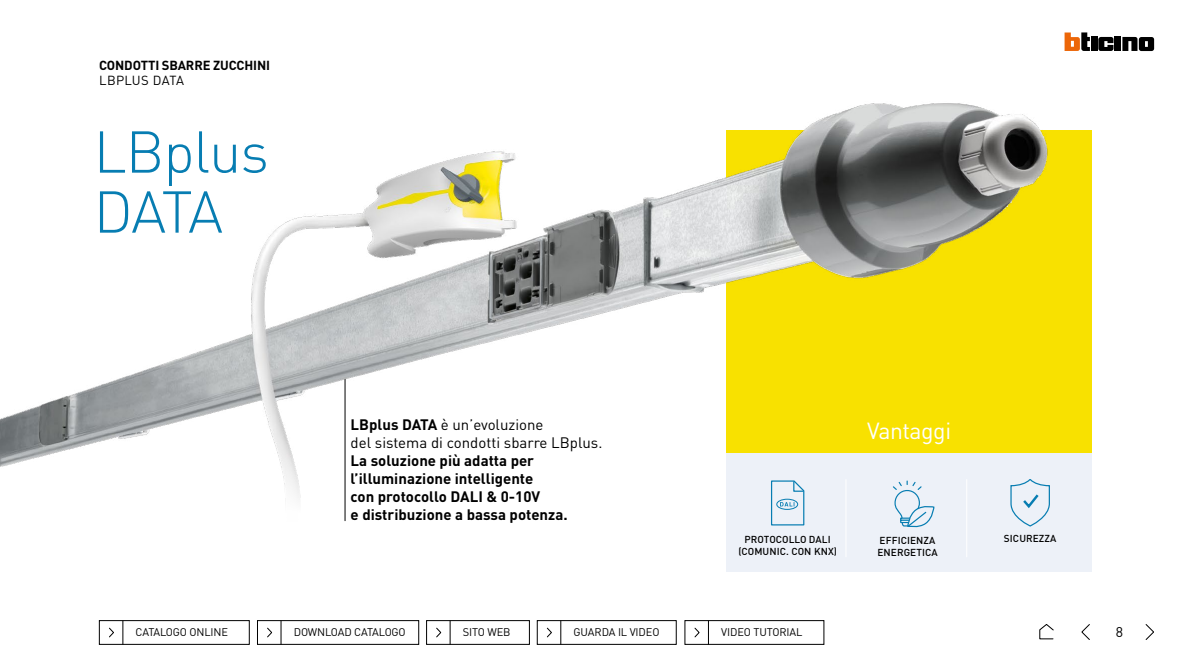
<style>
.page{position:relative;width:1191px;height:670px;background:#fff}
.page>*{position:absolute;margin:0;border:0;box-sizing:border-box;transform-origin:0 0}
.t1{font:300 58px/60px "DIN Pro";letter-spacing:-.02em;color:#077db2}
.t2{font:23px "DIN Pro";letter-spacing:-.02em;color:#fff}
.t3{font:700 15px/18px "DIN Pro";color:#000}
.t4{font:15px/18px "DIN Pro";color:#000}
.t5{font:14px "DIN Pro";color:#000}
.t6{font:700 13px "DIN Pro";letter-spacing:-.01em;color:#000}
.t7{font:13px "DIN Pro";letter-spacing:.025em;color:#000}
.t8{font:11px "DIN Pro";letter-spacing:-.01em;color:#000}
.t9{font:500 10px/12px "DIN Pro";letter-spacing:.01em;color:#000}
.s1{font-weight:700}
</style>
<div class="page">
<div style="left:726px;top:366px;width:365px;height:205px;background:#edf1f8"></div>
<div style="left:1091px;top:37px;width:6px;height:14px;background:#000"></div>
<div style="left:1114px;top:37px;width:7px;height:14px;background:#000"></div>
<svg style="left:1098px;top:37px;width:15px;height:14px"></svg>
<svg style="left:1122px;top:37px;width:32px;height:14px"></svg>
<svg style="left:1064px;top:32px;width:26px;height:19px"></svg>
<div style="left:726px;top:130px;width:365px;height:322px;background:#f8e100"></div>
<img style="left:0;top:103px;width:1064px;height:418px">
<svg style="left:1009px;top:478px;width:41px;height:49px"></svg>
<hr style="left:845px;top:479px;width:1px;height:78px;background:#fff">
<hr style="left:966px;top:479px;width:1px;height:78px;background:#fff">
<svg style="left:891px;top:481px;width:44px;height:47px"></svg>
<svg style="left:770px;top:480px;width:35px;height:46px"></svg>
<div style="left:776px;top:499px;width:22px;height:11px;border:1px solid #077db2;border-radius:50%"></div>
<div style="left:99px;top:620px;width:150px;height:24px;border:1px solid #000"></div>
<svg style="left:109px;top:627px;width:5px;height:10px"></svg>
<svg style="left:123px;top:621px;width:1px;height:23px"></svg>
<div style="left:257px;top:620px;width:162px;height:24px;border:1px solid #000"></div>
<svg style="left:267px;top:627px;width:5px;height:10px"></svg>
<svg style="left:281px;top:621px;width:1px;height:23px"></svg>
<div style="left:426px;top:620px;width:103px;height:24px;border:1px solid #000"></div>
<svg style="left:436px;top:627px;width:5px;height:10px"></svg>
<svg style="left:450px;top:621px;width:1px;height:23px"></svg>
<div style="left:537px;top:620px;width:139px;height:24px;border:1px solid #000"></div>
<svg style="left:546px;top:627px;width:6px;height:10px"></svg>
<svg style="left:560px;top:621px;width:1px;height:23px"></svg>
<div style="left:684px;top:620px;width:140px;height:24px;border:1px solid #000"></div>
<svg style="left:694px;top:627px;width:6px;height:10px"></svg>
<svg style="left:708px;top:621px;width:1px;height:23px"></svg>
<svg style="left:1145px;top:624px;width:9px;height:16px"></svg>
<svg style="left:1081px;top:624px;width:9px;height:16px"></svg>
<svg style="left:1039px;top:624px;width:15px;height:16px"></svg>
<p class="t6" style="left:99px;top:54px;width:172px">CONDOTTI SBARRE ZUCCHINI</p>
<p class="t7" style="left:99px;top:70px;width:86px">LBPLUS DATA</p>
<h1 class="t1" style="left:94px;top:117px;width:177px">LBplus<br>DATA</h1>
<p class="t4" style="left:350px;top:414px;width:253px"><span class="s1">LBplus DATA</span> è un’evoluzione<br>del sistema di condotti sbarre LBplus.</p>
<p class="t3" style="left:350px;top:449px;width:218px">La soluzione più adatta per l’illuminazione intelligente<br>con protocollo DALI &amp; 0-10V<br>e distribuzione a bassa potenza.</p>
<h2 class="t2" style="left:867px;top:412px;width:85px">Vantaggi</h2>
<p class="t9" style="left:744px;top:532px;width:88px">PROTOCOLLO DALI</p>
<p class="t9" style="left:1004px;top:531px;width:54px">SICUREZZA</p>
<p class="t9" style="left:738px;top:544px;width:100px">(COMUNIC. CON KNX)</p>
<p class="t9" style="left:877px;top:533px;width:62px">EFFICIENZA<br>ENERGETICA</p>
<p class="t8" style="left:136px;top:624px;width:94px">CATALOGO ONLINE</p>
<p class="t8" style="left:294px;top:624px;width:113px">DOWNLOAD CATALOGO</p>
<p class="t8" style="left:463px;top:624px;width:49px">SITO WEB</p>
<p class="t8" style="left:573px;top:624px;width:87px">GUARDA IL VIDEO</p>
<p class="t8" style="left:721px;top:624px;width:83px">VIDEO TUTORIAL</p>
<p class="t5" style="left:1115px;top:621px;width:9px">8</p>
</div>
